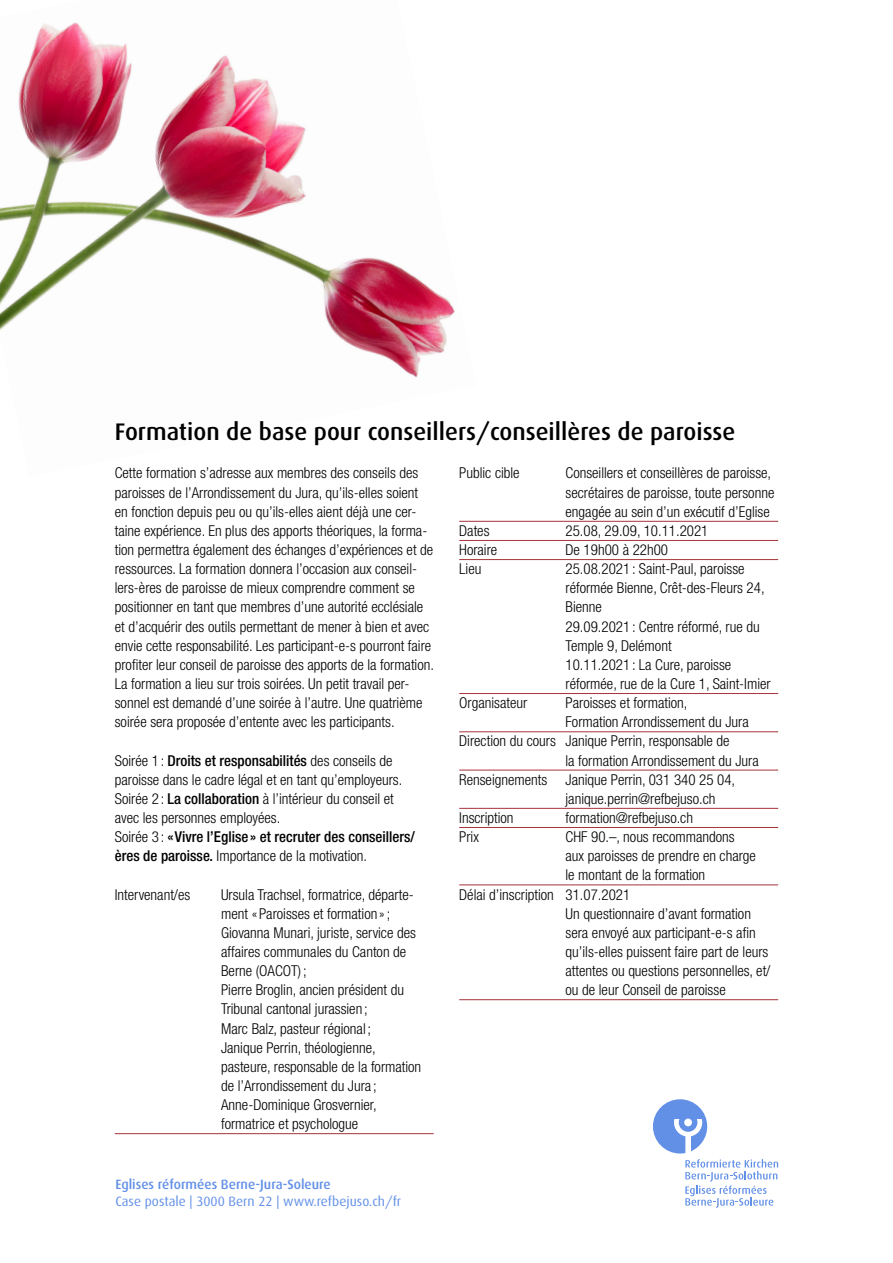
<style>
.page{position:relative;width:893px;height:1263px;background:#fff}
.page>*{position:absolute;margin:0;border:0;box-sizing:border-box;transform-origin:0 0}
.t1{font:500 24px "Dax";color:#000}
.t2{font:300 condensed 15px/19.2px "Helvetica Neue LT Std";color:#000}
.t3{font:13.5px "Dax";color:#6290e7}
.t4{font:500 13.5px "Dax";color:#6290e7}
.s1{font-weight:500}
</style>
<div class="page">
<svg style="left:653px;top:1099px;width:54px;height:54px"></svg>
<svg style="left:685px;top:1159px;width:93px;height:49px"></svg>
<img style="left:0;top:22px;width:455px;height:356px">
<hr style="left:115px;top:1133px;width:319px;height:1px;background:#a5333a">
<hr style="left:459px;top:521px;width:319px;height:1px;background:#a5333a">
<hr style="left:459px;top:540px;width:319px;height:1px;background:#a5333a">
<hr style="left:459px;top:559px;width:319px;height:1px;background:#a5333a">
<hr style="left:459px;top:693px;width:319px;height:1px;background:#a5333a">
<hr style="left:459px;top:731px;width:319px;height:1px;background:#a5333a">
<hr style="left:459px;top:770px;width:319px;height:1px;background:#a5333a">
<hr style="left:459px;top:808px;width:319px;height:1px;background:#a5333a">
<hr style="left:459px;top:827px;width:319px;height:1px;background:#a5333a">
<hr style="left:459px;top:884px;width:319px;height:1px;background:#a5333a">
<hr style="left:459px;top:999px;width:319px;height:1px;background:#a5333a">
<h1 class="t1" style="left:115px;top:418px;width:622px">Formation de base pour conseillers/conseillères de paroisse</h1>
<p class="t2" style="left:115px;top:463px;width:321px">Cette formation s’adresse aux membres des conseils des paroisses de l’Arrondissement du Jura, qu’ils-elles soient en fonction depuis peu ou qu’ils-elles aient déjà une cer&shy;taine expérience. En plus des apports théoriques, la forma&shy;tion permettra également des échanges d’expériences et de ressources. La formation donnera l’occasion aux conseil&shy;lers-ères de paroisse de mieux comprendre comment se positionner en tant que membres d’une autorité ecclésiale et d’acquérir des outils permettant de mener à bien et avec envie cette responsabilité. Les participant-e-s pourront faire profiter leur conseil de paroisse des apports de la formation.<br>La formation a lieu sur trois soirées. Un petit travail per&shy;sonnel est demandé d’une soirée à l’autre. Une quatrième soirée sera proposée d’entente avec les participants.</p>
<p class="t2" style="left:115px;top:750px;width:302px">Soirée 1 : <span class="s1">Droits et responsabilités</span> des conseils de paroisse dans le cadre légal et en tant qu’employeurs.<br>Soirée 2 : <span class="s1">La collaboration</span> à l’intérieur du conseil et avec les personnes employées.<br>Soirée 3 : <span class="s1">«Vivre l’Eglise » et recruter des conseillers/ ères de paroisse.</span> Importance de la motivation.</p>
<p class="t2" style="left:115px;top:884px;width:77px">Intervenant/es</p>
<p class="t2" style="left:221px;top:884px;width:202px">Ursula Trachsel, formatrice, départe&shy;ment « Paroisses et formation »;<br>Giovanna Munari, juriste, service des affaires communales du Canton de<br>Berne (OACOT) ;<br>Pierre Broglin, ancien président du<br>Tribunal cantonal jurassien ;<br>Marc Balz, pasteur régional ;<br>Janique Perrin, théologienne, pasteure, responsable de la formation de l’Arrondissement du Jura ;<br>Anne-Dominique Grosvernier, formatrice et psychologue</p>
<p class="t4" style="left:115px;top:1177px;width:217px">Eglises réformées Berne-Jura-Soleure</p>
<p class="t3" style="left:115px;top:1193px;width:287px">Case postale | 3000 Bern 22 | www.refbejuso.ch/fr</p>
<p class="t2" style="left:459px;top:463px;width:62px">Public cible</p>
<p class="t2" style="left:566px;top:463px;width:210px">Conseillers et conseillères de paroisse, secrétaires de paroisse, toute personne engagée au sein d’un exécutif d’Eglise</p>
<p class="t2" style="left:459px;top:521px;width:32px">Dates</p>
<p class="t2" style="left:566px;top:521px;width:144px">25.08, 29.09, 10.11.2021</p>
<p class="t2" style="left:459px;top:540px;width:40px">Horaire</p>
<p class="t2" style="left:566px;top:540px;width:104px">De 19h00 à 22h00</p>
<p class="t2" style="left:459px;top:559px;width:24px">Lieu</p>
<p class="t2" style="left:566px;top:559px;width:207px">25.08.2021 : Saint-Paul, paroisse réformée Bienne, Crêt-des-Fleurs 24,<br>Bienne<br>29.09.2021 : Centre réformé, rue du<br>Temple 9, Delémont<br>10.11.2021 : La Cure, paroisse réformée, rue de la Cure 1, Saint-Imier</p>
<p class="t2" style="left:459px;top:693px;width:70px">Organisateur</p>
<p class="t2" style="left:566px;top:693px;width:123px">Paroisses et formation,</p>
<p class="t2" style="left:566px;top:712px;width:185px">Formation Arrondissement du Jura</p>
<p class="t2" style="left:459px;top:731px;width:272px">Direction du cours Janique Perrin, responsable de</p>
<p class="t2" style="left:566px;top:750px;width:195px">la formation Arrondissement du Jura</p>
<p class="t2" style="left:459px;top:770px;width:277px">Renseignements Janique Perrin, 031 340 25 04,</p>
<p class="t2" style="left:566px;top:789px;width:151px">janique.perrin@refbejuso.ch</p>
<p class="t2" style="left:459px;top:808px;width:56px">Inscription</p>
<p class="t2" style="left:566px;top:808px;width:129px">formation@refbejuso.ch</p>
<p class="t2" style="left:459px;top:827px;width:21px">Prix</p>
<p class="t2" style="left:566px;top:827px;width:171px">CHF 90.–, nous recommandons</p>
<p class="t2" style="left:566px;top:846px;width:192px">aux paroisses de prendre en charge</p>
<p class="t2" style="left:566px;top:865px;width:141px">le montant de la formation</p>
<p class="t2" style="left:459px;top:884px;width:173px">Délai d’inscription 31.07.2021</p>
<p class="t2" style="left:566px;top:904px;width:187px">Un questionnaire d’avant formation</p>
<p class="t2" style="left:566px;top:923px;width:192px">sera envoyé aux participant-e-s afin</p>
<p class="t2" style="left:566px;top:942px;width:204px">qu’ils-elles puissent faire part de leurs</p>
<p class="t2" style="left:566px;top:961px;width:206px">attentes ou questions personnelles, et/</p>
<p class="t2" style="left:566px;top:980px;width:162px">ou de leur Conseil de paroisse</p>
</div>
